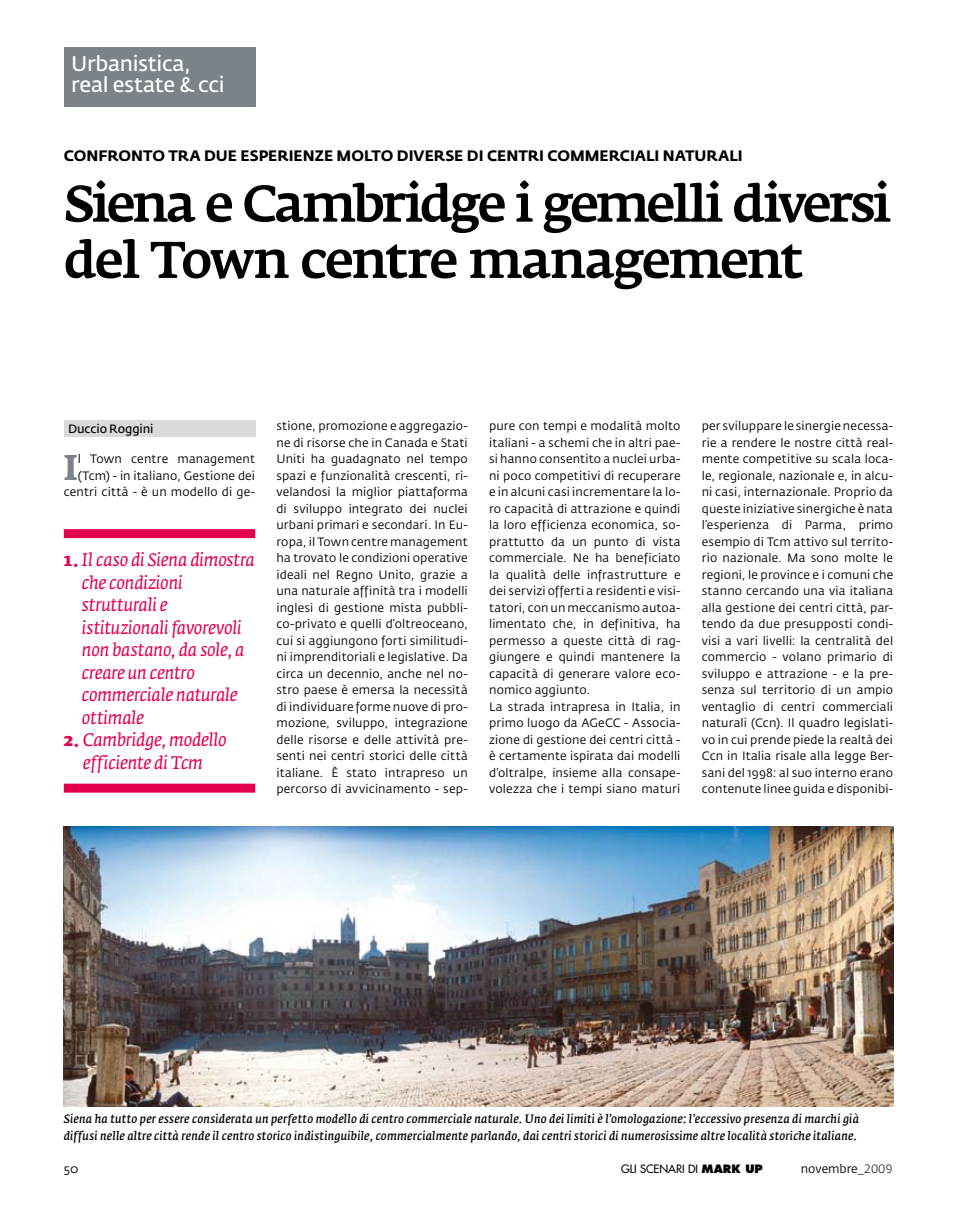
<style>
.page{position:relative;width:957px;height:1212px;background:#fff}
.page>*{position:absolute;margin:0;border:0;box-sizing:border-box;transform-origin:0 0}
.t1{font:500 51px/56.2px "Fedra Serif A Std";letter-spacing:-.055em;color:#000}
.t2{font:700 35.4px "Fedra Serif A Std";color:#7b8388}
.t3{font:600 21px/21px "Fedra Sans Std";letter-spacing:-.015em;color:#fff}
.t4{font:italic 18px/22.5px "Fedra Serif A Std";letter-spacing:-.015em;color:#e3004f}
.t5{font:700 15px "Fedra Sans Std";color:#000}
.t6{font:12px/16.5px "Fedra Sans Std";letter-spacing:.01em;color:#000;text-align:justify}
.t7{font:italic 600 12px/16.5px "Fedra Serif A Std";letter-spacing:.015em;color:#000}
.t8{font:600 12px "Fedra Sans Std";letter-spacing:-.01em;color:#000}
.t9{font:500 11.25px "Futura Std";color:#000}
.s1{font-weight:700;font-style:normal}
.s2{font-weight:800}
.s3{font-weight:300}
</style>
<div class="page">
<div style="left:64px;top:47px;width:191px;height:59px;background:#7b8388"></div>
<div style="left:64px;top:420px;width:191px;height:16px;background:#d9dadb"></div>
<div style="left:64px;top:529px;width:191px;height:9px;background:#e3004f"></div>
<div style="left:64px;top:784px;width:191px;height:9px;background:#e3004f"></div>
<img style="left:64px;top:826px;width:829px;height:280px">
<h3 class="t3" style="left:71px;top:53px;width:155px">Urbanistica, real estate &amp; cci</h3>
<p class="t5" style="left:64px;top:146px;width:680px">CONFRONTO TRA DUE ESPERIENZE MOLTO DIVERSE DI CENTRI COMMERCIALI NATURALI</p>
<h1 class="t1" style="left:64px;top:176px;width:829px">Siena e Cambridge i gemelli diversi del Town centre management</h1>
<p class="t8" style="left:68px;top:421px;width:87px">Duccio Roggini</p>
<p class="t6" style="left:64px;top:451px;width:193px;text-align:right">l Town centre management (Tcm) - in italiano, Gestione dei centri città - è un modello di ge-</p>
<h2 class="t2" style="left:64px;top:447px;width:15px">I</h2>
<h3 class="t4" style="left:82px;top:549px;width:175px;text-indent:-18px"><span class="s1">1.</span> Il caso di Siena dimostra che condizioni strutturali e istituzionali favorevoli non bastano, da sole, a creare un centro commerciale naturale ottimale</h3>
<h3 class="t4" style="left:64px;top:729px;width:165px;text-align:center"><span class="s1">2.</span> Cambridge, modello efficiente di Tcm</h3>
<p class="t6" style="left:276px;top:418px;width:193px">stione, promozione e aggregazio&shy;ne di risorse che in Canada e Stati Uniti ha guadagnato nel tempo spazi e funzionalità crescenti, ri&shy;velandosi la miglior piattaforma di sviluppo integrato dei nuclei urbani primari e secondari. In Eu&shy;ropa, il Town centre management ha trovato le condizioni operative ideali nel Regno Unito, grazie a una naturale affinità tra i modelli inglesi di gestione mista pubbli&shy;co-privato e quelli d’oltreoceano, cui si aggiungono forti similitudi&shy;ni imprenditoriali e legislative. Da circa un decennio, anche nel no&shy;stro paese è emersa la necessità di individuare forme nuove di pro&shy;mozione, sviluppo, integrazione delle risorse e delle attività pre&shy;senti nei centri storici delle città italiane. È stato intrapreso un percorso di avvicinamento - sep-</p>
<p class="t6" style="left:489px;top:418px;width:193px;text-align:left">pure con tempi e modalità molto italiani - a schemi che in altri pae&shy;si hanno consentito a nuclei urba&shy;ni poco competitivi di recuperare e in alcuni casi incrementare la lo&shy;ro capacità di attrazione e quindi la loro efficienza economica, so&shy;prattutto da un punto di vista commerciale. Ne ha beneficiato la qualità delle infrastrutture e dei servizi offerti a residenti e visi&shy;tatori, con un meccanismo autoa&shy;limentato che, in definitiva, ha permesso a queste città di rag&shy;giungere e quindi mantenere la capacità di generare valore eco&shy;nomico aggiunto.<br>La strada intrapresa in Italia, in primo luogo da AGeCC - Associa&shy;zione di gestione dei centri città - è certamente ispirata dai modelli d’oltralpe, insieme alla consape&shy;volezza che i tempi siano maturi</p>
<p class="t6" style="left:702px;top:418px;width:193px">per sviluppare le sinergie necessa&shy;rie a rendere le nostre città real&shy;mente competitive su scala loca&shy;le, regionale, nazionale e, in alcu&shy;ni casi, internazionale. Proprio da queste iniziative sinergiche è nata l’esperienza di Parma, primo esempio di Tcm attivo sul territo&shy;rio nazionale. Ma sono molte le regioni, le province e i comuni che stanno cercando una via italiana alla gestione dei centri città, par&shy;tendo da due presupposti condi&shy;visi a vari livelli: la centralità del commercio - volano primario di sviluppo e attrazione - e la pre&shy;senza sul territorio di un ampio ventaglio di centri commerciali naturali (Ccn). Il quadro legislati&shy;vo in cui prende piede la realtà dei Ccn in Italia risale alla legge Ber&shy;sani del 1998: al suo interno erano contenute linee guida e disponibi-</p>
<p class="t7" style="left:64px;top:1111px;width:797px">Siena ha tutto per essere considerata un perfetto modello di centro commerciale naturale. Uno dei limiti è l’omologazione: l’eccessivo presenza di marchi già diffusi nelle altre città rende il centro storico indistinguibile, commercialmente parlando, dai centri storici di numerosissime altre località storiche italiane.</p>
<p class="t6" style="left:64px;top:1160px;width:16px">50</p>
<p class="t9" style="left:621px;top:1162px;width:143px">GLI SCENARI DI <span class="s2">MARK UP</span></p>
<p class="t6" style="left:801px;top:1160px;width:93px">novembre<span class="s3">_2009</span></p>
</div>
